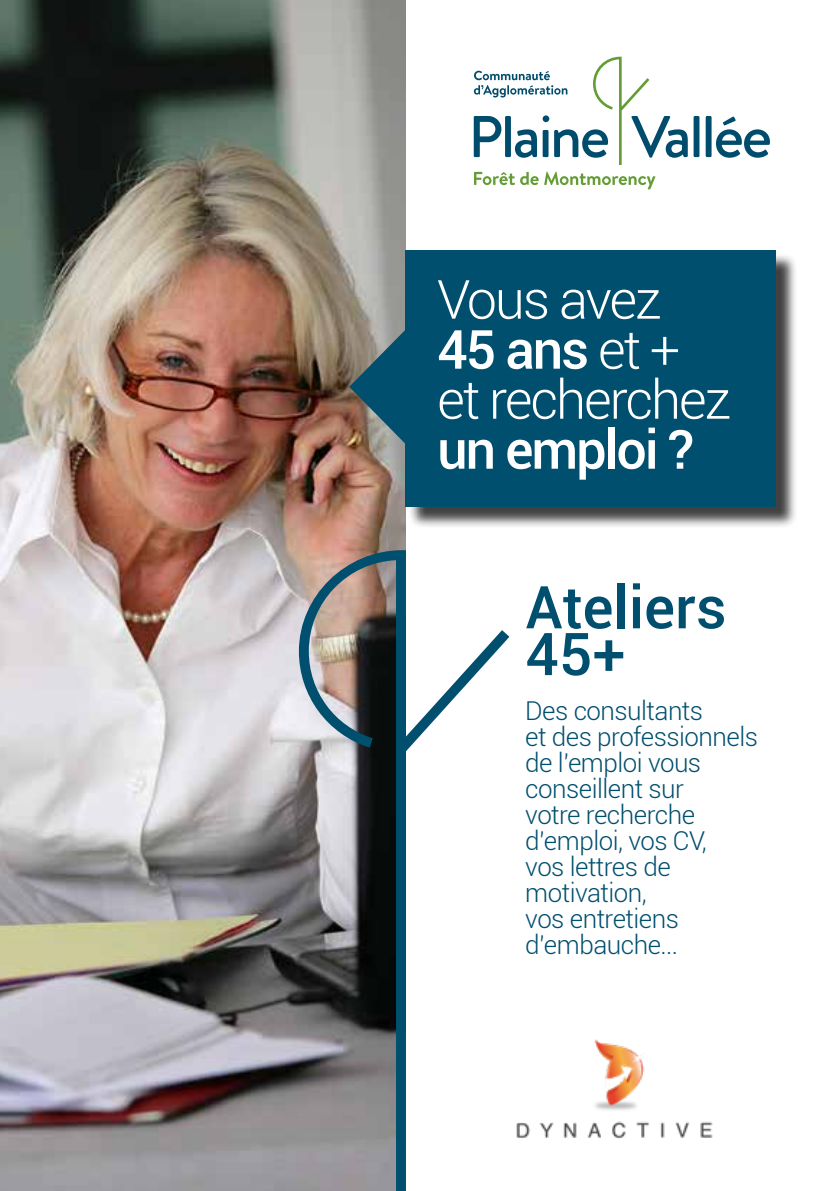
<style>
.page{position:relative;width:840px;height:1191px;background:#fff}
.page>*{position:absolute;margin:0;border:0;box-sizing:border-box;transform-origin:0 0}
.t1{font:500 59px/46.8px "Roboto";color:#004f6e}
.t2{font:300 54px/50px "Roboto";letter-spacing:-.04em;color:#fff}
.t3{font:500 54px "Roboto";letter-spacing:-.04em;color:#fff}
.t4{font:300 26px/26px "Roboto";letter-spacing:-.02em;color:#004f6e}
.s1{font-weight:500}
</style>
<div class="page">
<img style="left:0;top:0;width:405px;height:1191px">
<svg style="left:473px;top:57px;width:296px;height:108px"></svg>
<svg style="left:474px;top:172px;width:181px;height:17px"></svg>
<img style="left:516px;top:1039px;width:197px;height:100px">
<div style="left:408px;top:253px;width:389px;height:275px;background:#000;opacity:.75"></div>
<div style="left:405px;top:250px;width:370px;height:256px;background:#004f6e"></div>
<svg style="left:349px;top:328px;width:56px;height:117px"></svg>
<svg style="left:299px;top:550px;width:210px;height:641px"></svg>
<h2 class="t2" style="left:437px;top:273px;width:295px">Vous avez<br><span class="s1">45 ans</span> et + et recherchez</h2>
<h2 class="t3" style="left:437px;top:411px;width:258px">un emploi ?</h2>
<h1 class="t1" style="left:525px;top:581px;width:203px">Ateliers<br>45+</h1>
<p class="t4" style="left:525px;top:697px;width:234px">Des consultants<br>et des professionnels de l’emploi vous conseillent sur<br>votre recherche d’emploi, vos CV,<br>vos lettres de motivation,<br>vos entretiens d’embauche...</p>
</div>
